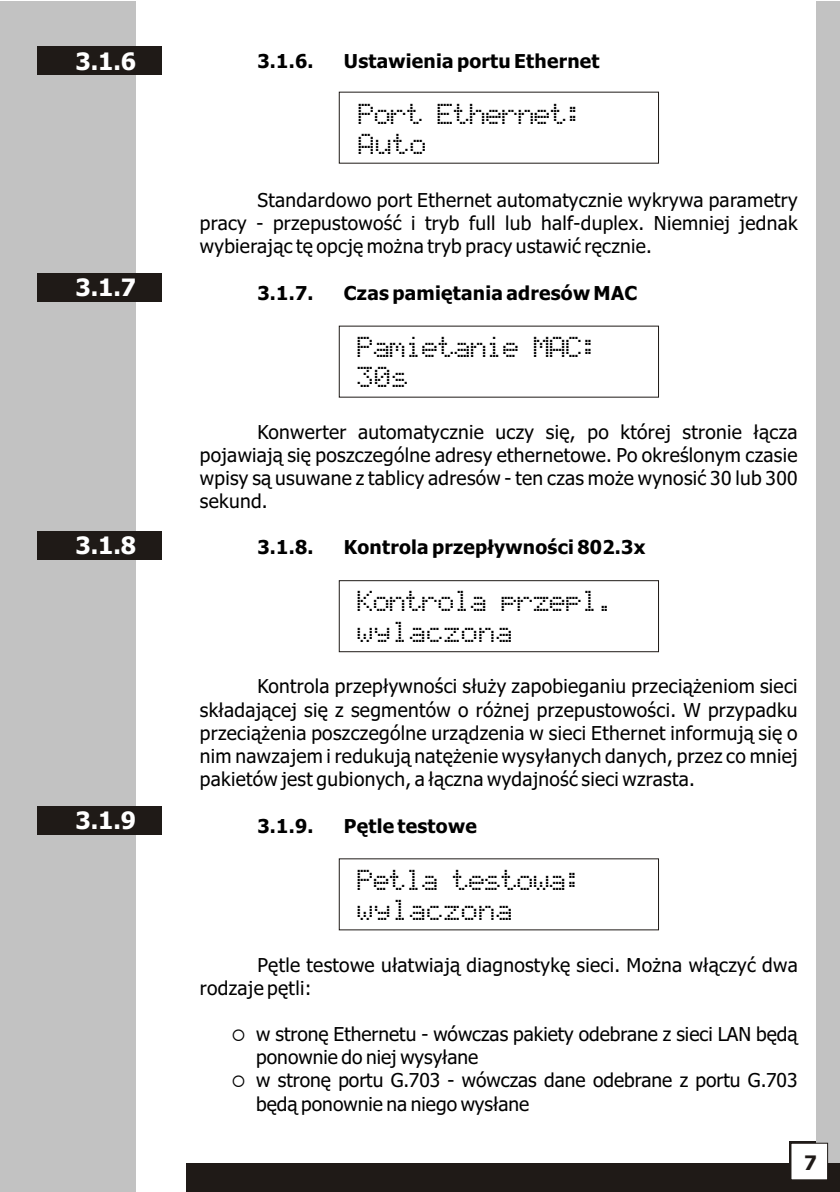
<style>
.page{position:relative;width:840px;height:1192px;background:#fff}
.page>*{position:absolute;margin:0;border:0;box-sizing:border-box;transform-origin:0 0}
.t1{font:24px/30.2px "LCD Display Grid";color:#000}
.t2{font:700 24px "Tahoma";color:#fff}
.t3{font:700 20px "Tahoma";color:#1f1a17}
.t4{font:19.2px/23.2px "Tahoma";letter-spacing:.015em;color:#000;text-align:justify}
.t5{font:700 19.2px "Tahoma";letter-spacing:.015em;color:#000}
</style>
<div class="page">
<div style="left:789px;top:1141px;width:46px;height:47px;background:#1f1a17"></div>
<div style="left:0;top:1px;width:136px;height:1191px;background:#c2c2c2"></div>
<div style="left:816px;top:1px;width:24px;height:1191px;background:#c2c2c2"></div>
<div style="left:187px;top:1164px;width:653px;height:28px;background:#1f1a17"></div>
<div style="left:791px;top:1143px;width:37px;height:37px;background:#fff;border:1px solid #1f1a17"></div>
<div style="left:38px;top:807px;width:124px;height:28px;background:#1f1a17"></div>
<div style="left:38px;top:273px;width:124px;height:28px;background:#1f1a17"></div>
<div style="left:38px;top:47px;width:124px;height:28px;background:#1f1a17"></div>
<div style="left:339px;top:580px;width:320px;height:72px;border:1px solid #1f1a17"></div>
<div style="left:38px;top:532px;width:124px;height:28px;background:#1f1a17"></div>
<p class="t2" style="left:75px;top:51px;width:62px">3.1.6</p>
<p class="t2" style="left:75px;top:278px;width:62px">3.1.7</p>
<p class="t2" style="left:75px;top:536px;width:62px">3.1.8</p>
<p class="t2" style="left:75px;top:811px;width:62px">3.1.9</p>
<p class="t5" style="left:257px;top:53px;width:58px">3.1.6.</p>
<p class="t5" style="left:344px;top:53px;width:257px">Ustawienia portu Ethernet</p>
<p class="t1" style="left:359px;top:100px;width:226px">Port Ethernet:<br>Auto</p>
<p class="t4" style="left:200px;top:190px;width:599px;text-indent:58px">Standardowo port Ethernet automatycznie wykrywa parametry pracy - przepustowoœæ i tryb full lub half-duplex. Niemniej jednak wybieraj¹c tê opcjê mo¿na tryb pracy ustawiæ rêcznie.</p>
<p class="t5" style="left:257px;top:285px;width:58px">3.1.7.</p>
<p class="t5" style="left:344px;top:285px;width:295px">Czas pamiêtania adresów MAC</p>
<p class="t1" style="left:358px;top:333px;width:242px">Pamietanie MAC:<br>30s</p>
<p class="t4" style="left:200px;top:422px;width:599px;text-indent:58px">Konwerter automatycznie uczy siê, po której stronie ³¹cza pojawiaj¹ siê poszczególne adresy ethernetowe. Po okreœlonym czasie wpisy s¹ usuwane z tablicy adresów - ten czas mo¿e wynosiæ 30 lub 300 sekund.</p>
<p class="t5" style="left:257px;top:540px;width:58px">3.1.8.</p>
<p class="t5" style="left:344px;top:540px;width:303px">Kontrola przep³ywnoœci 802.3x</p>
<p class="t1" style="left:358px;top:588px;width:258px">Kontrola przepl. wylaczona</p>
<p class="t4" style="left:200px;top:677px;width:599px;text-indent:58px">Kontrola przep³ywnoœci s³u¿y zapobieganiu przeci¹¿eniom sieci sk³adaj¹cej siê z segmentów o ró¿nej przepustowoœci. W przypadku przeci¹¿enia poszczególne urz¹dzenia w sieci Ethernet informuj¹ siê o nim nawzajem i redukuj¹ natê¿enie wysy³anych danych, przez co mniej pakietów jest gubionych, a ³¹czna wydajnoœæ sieci wzrasta.</p>
<p class="t5" style="left:257px;top:818px;width:58px">3.1.9.</p>
<p class="t5" style="left:344px;top:818px;width:134px">Pêtle testowe</p>
<p class="t1" style="left:358px;top:866px;width:226px">Petla testowa: wylaczona</p>
<p class="t4" style="left:200px;top:955px;width:599px;text-indent:58px">Pêtle testowe u³atwiaj¹ diagnostykê sieci. Mo¿na w³¹czyæ dwa rodzaje pêtli:</p>
<p class="t4" style="left:256px;top:1024px;width:543px;text-indent:-25px">○ w stronê Ethernetu - wówczas pakiety odebrane z sieci LAN bêd¹ ponownie do niej wysy³ane</p>
<p class="t4" style="left:256px;top:1071px;width:543px;text-indent:-25px">○ w stronê portu G.703 - wówczas dane odebrane z portu G.703 bêd¹ ponownie na niego wys³ane</p>
<p class="t3" style="left:804px;top:1155px;width:14px">7</p>
</div>
